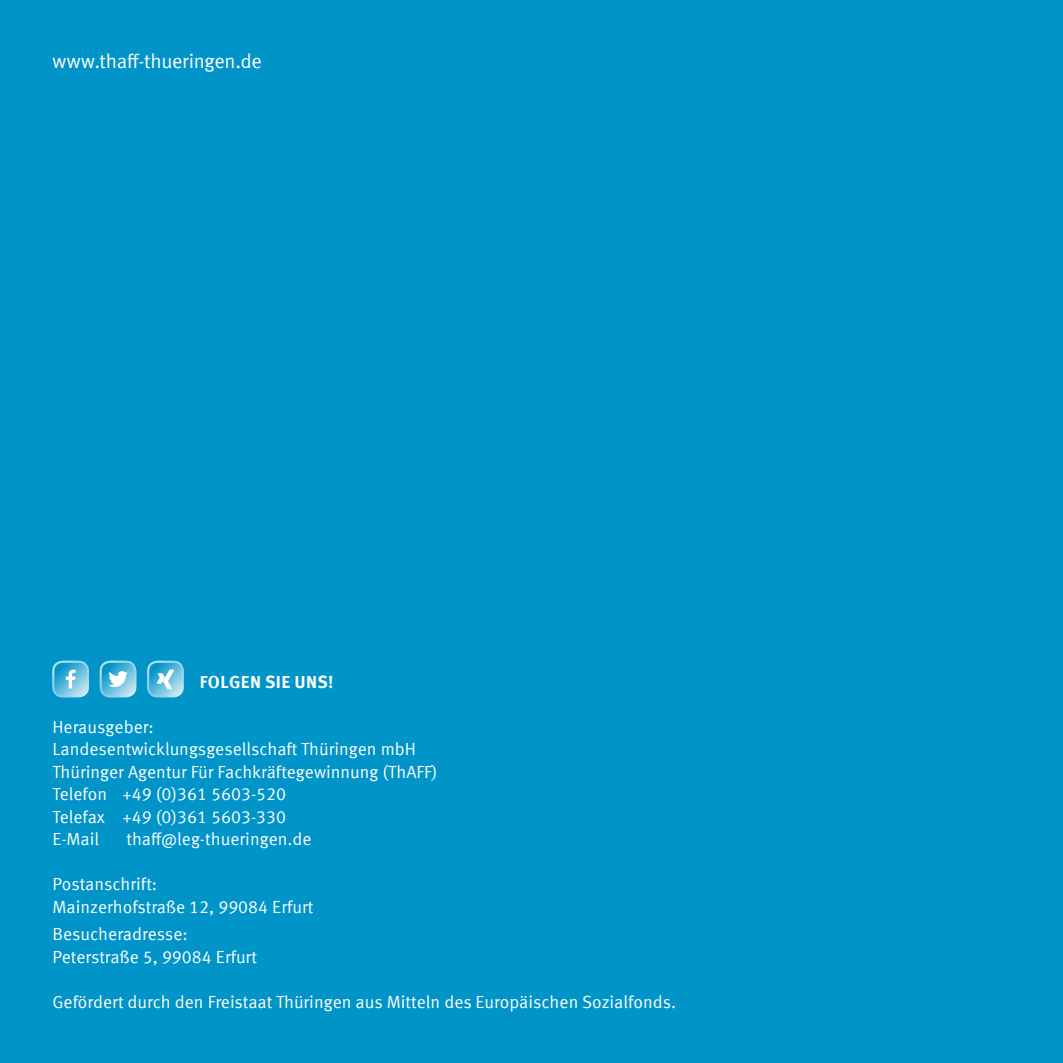
<style>
.page{position:relative;width:1063px;height:1063px;background:#0094c9}
.page>*{position:absolute;margin:0;border:0;box-sizing:border-box;transform-origin:0 0}
.t1{font:20px "Meta Offc Norm";letter-spacing:-.015em;color:#fff}
.t2{font:17.5px/22.5px "Meta Offc Norm";color:#fff}
.t3{font:700 17.5px "Meta Offc";letter-spacing:.025em;color:#fff}
</style>
<div class="page">
<svg style="left:52px;top:661px;width:37px;height:36px"></svg>
<div style="left:52px;top:661px;width:37px;height:36px;border:2px solid #fff;border-radius:9px"></div>
<svg style="left:100px;top:661px;width:36px;height:36px"></svg>
<div style="left:100px;top:661px;width:36px;height:36px;border:2px solid #fff;border-radius:9px"></div>
<svg style="left:108px;top:671px;width:20px;height:16px"></svg>
<svg style="left:66px;top:670px;width:10px;height:18px"></svg>
<svg style="left:147px;top:661px;width:37px;height:36px"></svg>
<div style="left:147px;top:661px;width:37px;height:36px;border:2px solid #fff;border-radius:9px"></div>
<svg style="left:157px;top:670px;width:17px;height:19px"></svg>
<p class="t1" style="left:52px;top:49px;width:211px">www.thaff-thueringen.de</p>
<p class="t3" style="left:200px;top:671px;width:135px">FOLGEN SIE UNS!</p>
<p class="t2" style="left:52px;top:716px;width:387px">Herausgeber:<br>Landesentwicklungsgesellschaft Thüringen mbH<br>Thüringer Agentur Für Fachkräftegewinnung (ThAFF)<br>Telefon +49 (0)361 5603-520<br>Telefax +49 (0)361 5603-330<br>E-Mail</p>
<p class="t2" style="left:126px;top:828px;width:187px">thaff@leg-thueringen.de</p>
<p class="t2" style="left:52px;top:873px;width:263px">Postanschrift:<br>Mainzerhofstraße 12, 99084 Erfurt</p>
<p class="t2" style="left:52px;top:923px;width:206px">Besucheradresse:<br>Peterstraße 5, 99084 Erfurt</p>
<p class="t2" style="left:52px;top:991px;width:625px">Gefördert durch den Freistaat Thüringen aus Mitteln des Europäischen Sozialfonds.</p>
</div>
